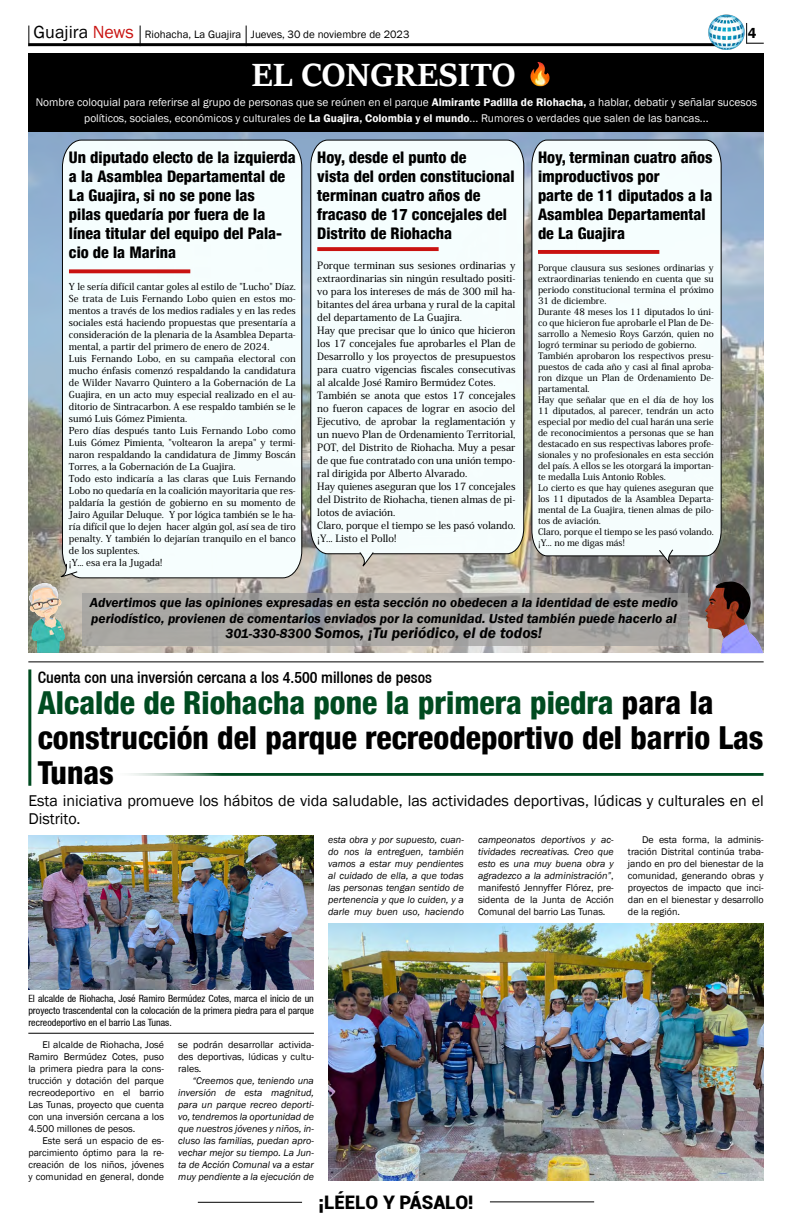
<style>
.page{position:relative;width:792px;height:1224px;background:#fff}
.page>*{position:absolute;margin:0;border:0;box-sizing:border-box;transform-origin:0 0}
.t1{font:700 35.4px "Sitka Heading";color:#fff}
.t2{font:800 condensed 31.7px/35px "Helvetica 87";color:#000}
.t3{font:900 18.7px "Roboto";color:#000}
.t4{font:800 condensed 16px/19px "Helvetica 87";color:#000}
.t5{font:16px/18px "Franklin Gothic";color:#000}
.t6{font:500 condensed 16px "Helvetica 67";color:#000}
.t7{font:italic 600 15.6px "Franklin Gothic";color:#000}
.t8{font:600 14.7px "Franklin Gothic";color:#000}
.t9{font:italic 600 13.5px/15.6px "Franklin Gothic";color:#000}
.t10{font:11.4px/15.6px "Franklin Gothic";color:#fcfcfc;text-align:center}
.t11{font:11px "Franklin Gothic";color:#000}
.t12{font:500 10px/13px "Koz Min Pr 6 N";color:#000}
.t13{font:italic 10px/12px "Franklin Gothic";color:#000;text-align:justify}
.t14{font:10px/12px "Franklin Gothic";color:#000;text-align:justify}
.t15{font:condensed 10px/12px "Helvetica 57";color:#000;text-align:justify}
.t16{font:500 9.5px/12px "Koz Min Pr 6 N";color:#000}
.t17{font:500 9px/11px "Koz Min Pr 6 N";color:#000}
.s1{font-size:18px}
.s2{font-size:18px;color:#c91311}
.s3{font-weight:600}
.s4{font-size:13.5px}
.s5{color:#004b20}
.s6{font-style:normal}
</style>
<div class="page">
<hr style="left:198px;top:1202px;width:104px;height:1px;background:#000">
<hr style="left:490px;top:1201px;width:104px;height:1px;background:#000">
<hr style="left:28px;top:43px;width:688px;height:3px;background:#000">
<img style="left:708px;top:14px;width:37px;height:36px">
<svg style="left:746px;top:23px;width:18px;height:21px"></svg>
<svg style="left:28px;top:26px;width:1px;height:20px"></svg>
<svg style="left:140px;top:26px;width:1px;height:18px"></svg>
<svg style="left:246px;top:26px;width:1px;height:18px"></svg>
<hr style="left:108px;top:773px;width:656px;height:3px;background:#004b20">
<img style="left:28px;top:131px;width:736px;height:522px">
<div style="left:28px;top:53px;width:736px;height:78px;background:#000"></div>
<svg style="left:82px;top:593px;width:606px;height:53px;background:#a7a5a2"></svg>
<img style="left:530px;top:62px;width:20px;height:24px">
<hr style="left:28px;top:662px;width:736px;height:1px;background:#000">
<div style="left:62px;top:140px;width:240px;height:438px;background:#f5fefe"></div>
<svg style="left:55px;top:563px;width:23px;height:17px"></svg>
<div style="left:310px;top:140px;width:214px;height:414px;background:#f5fdfe"></div>
<svg style="left:359px;top:552px;width:15px;height:20px"></svg>
<div style="left:531px;top:140px;width:191px;height:416px;background:#f5fdfd"></div>
<svg style="left:658px;top:549px;width:16px;height:20px"></svg>
<svg style="left:69px;top:269px;width:121px;height:4px"></svg>
<svg style="left:317px;top:247px;width:122px;height:4px"></svg>
<svg style="left:538px;top:250px;width:121px;height:4px"></svg>
<img style="left:705px;top:582px;width:58px;height:71px">
<img style="left:28px;top:583px;width:37px;height:70px">
<hr style="left:28px;top:669px;width:3px;height:117px;background:#004b20">
<img style="left:28px;top:836px;width:286px;height:153px">
<img style="left:328px;top:923px;width:436px;height:257px">
<hr style="left:28px;top:1033px;width:286px;height:1px;background:#000">
<p class="t11" style="left:34px;top:28px;width:377px"><span class="s1">Guajira</span> <span class="s2">News</span> Riohacha, La Guajira Jueves, 30 de noviembre de 2023</p>
<h3 class="t8" style="left:748px;top:24px;width:10px">4</h3>
<h1 class="t1" style="left:251px;top:49px;width:266px">EL CONGRESITO</h1>
<p class="t10" style="left:36px;top:95px;width:723px">Nombre coloquial para referirse al grupo de personas que se reúnen en el parque <span class="s3">Almirante Padilla de Riohacha,</span> a hablar, debatir y señalar sucesos políticos, sociales, económicos y culturales de <span class="s3">La Guajira, Colombia y el mundo</span>... Rumores o verdades que salen de las bancas...</p>
<h3 class="t4" style="left:69px;top:147px;width:228px">Un diputado electo de la izquierda a la Asamblea Departamental de<br>La Guajira, si no se pone las<br>pilas quedaría por fuera de la línea titular del equipo del Pala&shy;cio de la Marina</h3>
<h3 class="t4" style="left:317px;top:147px;width:199px">Hoy, desde el punto de<br>vista del orden constitucional terminan cuatro años de fracaso de 17 concejales del<br>Distrito de Riohacha</h3>
<h3 class="t4" style="left:538px;top:147px;width:176px">Hoy, terminan cuatro años improductivos por<br>parte de 11 diputados a la<br>Asamblea Departamental de La Guajira</h3>
<p class="t17" style="left:538px;top:262px;width:177px">Porque clausura sus sesiones ordinarias y extraordinarias teniendo en cuenta que su periodo constitucional termina el próximo 31 de diciembre.<br>Durante 48 meses los 11 diputados lo úni&shy;co que hicieron fue aprobarle el Plan de De&shy;sarrollo a Nemesio Roys Garzón, quien no logró terminar su periodo de gobierno.<br>También aprobaron los respectivos presu&shy;puestos de cada año y casi al final aproba&shy;ron dizque un Plan de Ordenamiento De&shy;partamental.<br>Hay que señalar que en el día de hoy los 11 diputados, al parecer, tendrán un acto especial por medio del cual harán una serie de reconocimientos a personas que se han destacado en sus respectivas labores profe&shy;sionales y no profesionales en esta sección del país. A ellos se les otorgará la importan&shy;te medalla Luis Antonio Robles.<br>Lo cierto es que hay quienes aseguran que los 11 diputados de la Asamblea Departa&shy;mental de La Guajira, tienen almas de pilo&shy;tos de aviación.<br>Claro, porque el tiempo se les pasó volando. ¡Y... no me digas más!</p>
<p class="t12" style="left:317px;top:259px;width:200px">Porque terminan sus sesiones ordinarias y extraordinarias sin ningún resultado positi&shy;vo para los intereses de más de 300 mil ha&shy;bitantes del área urbana y rural de la capital del departamento de La Guajira.<br>Hay que precisar que lo único que hicieron los 17 concejales fue aprobarles el Plan de Desarrollo y los proyectos de presupuestos para cuatro vigencias fiscales consecutivas al alcalde José Ramiro Bermúdez Cotes.<br>También se anota que estos 17 concejales no fueron capaces de lograr en asocio del Ejecutivo, de aprobar la reglamentación y un nuevo Plan de Ordenamiento Territorial, POT, del Distrito de Riohacha. Muy a pesar de que fue contratado con una unión tempo&shy;ral dirigida por Alberto Alvarado.<br>Hay quienes aseguran que los 17 concejales del Distrito de Riohacha, tienen almas de pi&shy;lotos de aviación.<br>Claro, porque el tiempo se les pasó volando. ¡Y... Listo el Pollo!</p>
<p class="t16" style="left:69px;top:281px;width:228px">Y le sería difícil cantar goles al estilo de "Lucho" Díaz.<br>Se trata de Luis Fernando Lobo quien en estos mo&shy;mentos a través de los medios radiales y en las redes sociales está haciendo propuestas que presentaría a consideración de la plenaria de la Asamblea Departa&shy;mental, a partir del primero de enero de 2024.<br>Luis Fernando Lobo, en su campaña electoral con mucho énfasis comenzó respaldando la candidatura de Wilder Navarro Quintero a la Gobernación de La Guajira, en un acto muy especial realizado en el au&shy;ditorio de Sintracarbon. A ese respaldo también se le sumó Luis Gómez Pimienta.<br>Pero días después tanto Luis Fernando Lobo como Luis Gómez Pimienta, "voltearon la arepa" y termi&shy;naron respaldando la candidatura de Jimmy Boscán Torres, a la Gobernación de La Guajira.<br>Todo esto indicaría a las claras que Luis Fernando Lobo no quedaría en la coalición mayoritaria que res&shy;paldaría la gestión de gobierno en su momento de Jairo Aguilar Deluque. Y por lógica también se le ha&shy;ría difícil que lo dejen hacer algún gol, así sea de tiro penalty. Y también lo dejarían tranquilo en el banco de los suplentes.<br>¡Y... esa era la Jugada!</p>
<h3 class="t9" style="left:90px;top:595px;width:590px">Advertimos que las opiniones expresadas en esta sección no obedecen a la identidad de este medio periodístico, provienen de comentarios enviados por la comunidad. Usted también puede hacerlo al</h3>
<h3 class="t7" style="left:225px;top:623px;width:318px"><span class="s4">301-330-8300</span> Somos, ¡Tu periódico, el de todos!</h3>
<h3 class="t6" style="left:38px;top:668px;width:396px">Cuenta con una inversión cercana a los 4.500 millones de pesos</h3>
<h2 class="t2" style="left:38px;top:684px;width:727px"><span class="s5">Alcalde de Riohacha pone la primera piedra</span> para la construcción del parque recreodeportivo del barrio Las<br>Tunas</h2>
<h3 class="t5" style="left:28px;top:792px;width:737px">Esta iniciativa promueve los hábitos de vida saludable, las actividades deportivas, lúdicas y culturales en el<br>Distrito.</h3>
<p class="t13" style="left:328px;top:834px;width:137px">esta obra y por supuesto, cuan&shy;do nos la entreguen, también vamos a estar muy pendientes al cuidado de ella, a que todas las personas tengan sentido de pertenencia y que lo cuiden, y a darle muy buen uso, haciendo</p>
<p class="t13" style="left:478px;top:834px;width:137px">campeonatos deportivos y ac&shy;tividades recreativas. Creo que esto es una muy buena obra y agradezco a la administración”<span class="s6">, manifestó Jennyffer Flórez, pre&shy;sidenta de la Junta de Acción Comunal del barrio Las Tunas.</span></p>
<p class="t14" style="left:628px;top:834px;width:137px;text-indent:14px">De esta forma, la adminis&shy;tración Distrital continúa traba&shy;jando en pro del bienestar de la comunidad, generando obras y proyectos de impacto que inci&shy;dan en el bienestar y desarrollo de la región.</p>
<p class="t15" style="left:28px;top:993px;width:287px">El alcalde de Riohacha, José Ramiro Bermúdez Cotes, marca el inicio de un proyecto trascendental con la colocación de la primera piedra para el parque recreodeportivo en el barrio Las Tunas.</p>
<p class="t14" style="left:28px;top:1038px;width:137px;text-indent:14px">El alcalde de Riohacha, José Ramiro Bermúdez Cotes, puso la primera piedra para la cons&shy;trucción y dotación del parque recreodeportivo en el barrio Las Tunas, proyecto que cuenta con una inversión cercana a los 4.500 millones de pesos.</p>
<p class="t14" style="left:28px;top:1134px;width:137px;text-indent:14px">Este será un espacio de es&shy;parcimiento óptimo para la re&shy;creación de los niños, jóvenes y comunidad en general, donde</p>
<p class="t14" style="left:178px;top:1038px;width:137px">se podrán desarrollar activida&shy;des deportivas, lúdicas y cultu&shy;rales.</p>
<p class="t13" style="left:178px;top:1074px;width:137px;text-indent:14px">“Creemos que, teniendo una inversión de esta magnitud, para un parque recreo deporti&shy;vo, tendremos la oportunidad de que nuestros jóvenes y niños, in&shy;cluso las familias, puedan apro&shy;vechar mejor su tiempo. La Jun&shy;ta de Acción Comunal va a estar muy pendiente a la ejecución de</p>
<h3 class="t3" style="left:318px;top:1189px;width:157px">¡LÉELO Y PÁSALO!</h3>
</div>
